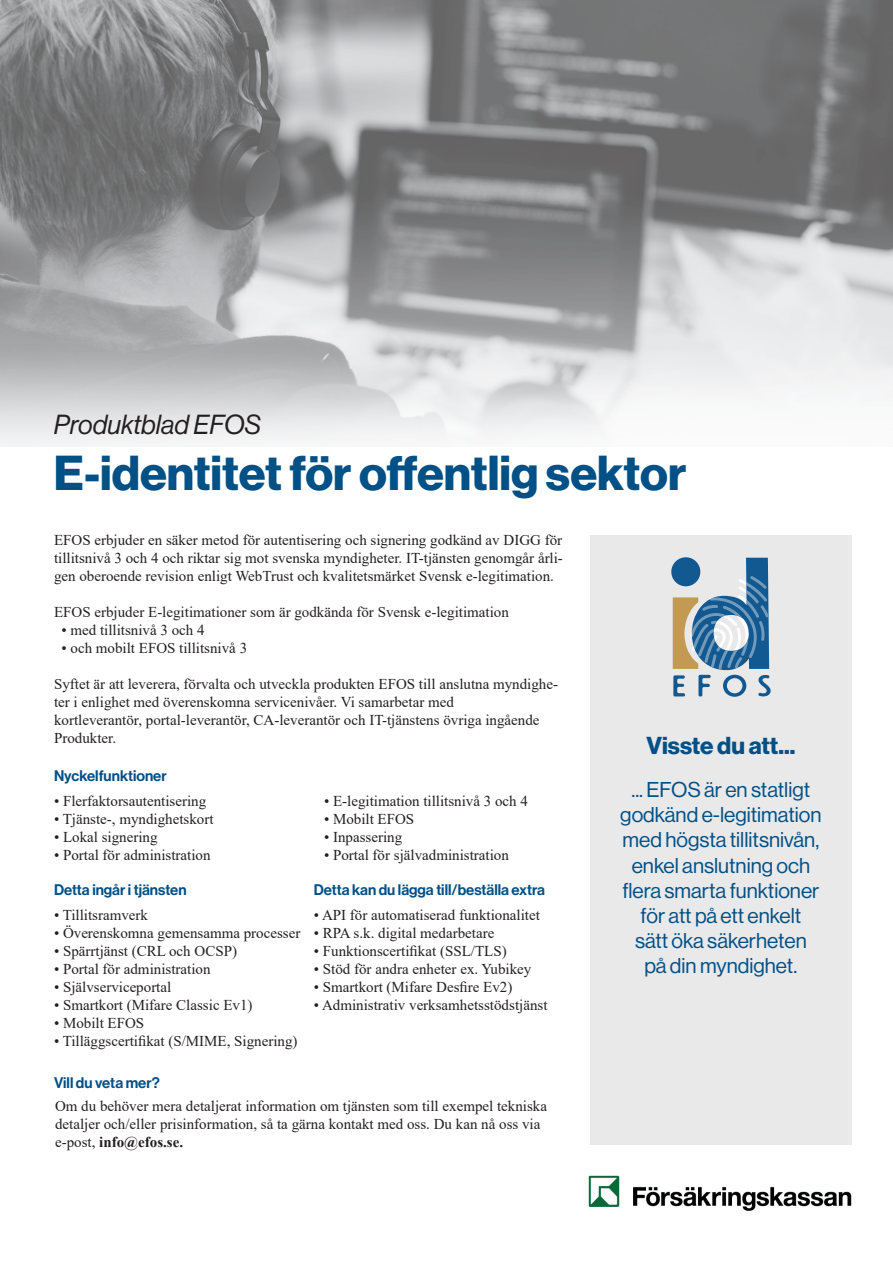
<style>
.page{position:relative;width:893px;height:1263px;background:#fff}
.page>*{position:absolute;margin:0;border:0;box-sizing:border-box;transform-origin:0 0}
.t1{font:48px "N Haas Grotesk DS Pro 75 Bd";color:#015086}
.t2{font:27px "N Haas Grotesk DS Pro 56 It";color:#231f20}
.t3{font:24px "N Haas Grotesk DS Pro 75 Bd";color:#015086}
.t4{font:21px/25.2px "N Haas Grotesk DS Pro 55 Rg";color:#015086;text-align:center}
.t5{font:15px/18px "Times New Roman";color:#231f20}
.t6{font:15px "N Haas Grotesk DS Pro 65 Md";color:#015086}
.s1{font-weight:700}
</style>
<div class="page">
<img style="left:0;top:0;width:893px;height:446px">
<div style="left:590px;top:535px;width:262px;height:609px;background:#e9e9ea"></div>
<img style="left:588px;top:1175px;width:264px;height:36px">
<svg style="left:671px;top:557px;width:100px;height:140px"></svg>
<h2 class="t2" style="left:54px;top:409px;width:209px">Produktblad EFOS</h2>
<h1 class="t1" style="left:54px;top:446px;width:634px">E-identitet för offentlig sektor</h1>
<p class="t5" style="left:54px;top:531px;width:510px;text-align:justify">EFOS erbjuder en säker metod för autentisering och signering godkänd av DIGG för tillitsnivå 3 och 4 och riktar sig mot svenska myndigheter. IT-tjänsten genomgår årli&shy;gen oberoende revision enligt WebTrust och kvalitetsmärket Svensk e-legitimation.</p>
<p class="t5" style="left:54px;top:603px;width:456px">EFOS erbjuder E-legitimationer som är godkända för Svensk e-legitimation</p>
<p class="t5" style="left:62px;top:621px;width:145px">• med tillitsnivå 3 och 4</p>
<p class="t5" style="left:62px;top:639px;width:187px">• och mobilt EFOS tillitsnivå 3</p>
<p class="t5" style="left:54px;top:675px;width:506px">Syftet är att leverera, förvalta och utveckla produkten EFOS till anslutna myndighe&shy;ter i enlighet med överenskomna servicenivåer. Vi samarbetar med<br>kortleverantör, portal-leverantör, CA-leverantör och IT-tjänstens övriga ingående Produkter.</p>
<p class="t6" style="left:54px;top:767px;width:114px">Nyckelfunktioner</p>
<p class="t5" style="left:54px;top:792px;width:154px">• Flerfaktorsautentisering</p>
<p class="t5" style="left:324px;top:792px;width:206px">• E-legitimation tillitsnivå 3 och 4</p>
<p class="t5" style="left:54px;top:810px;width:161px">• Tjänste-, myndighetskort</p>
<p class="t5" style="left:324px;top:810px;width:92px">• Mobilt EFOS</p>
<p class="t5" style="left:54px;top:828px;width:105px">• Lokal signering</p>
<p class="t5" style="left:324px;top:828px;width:80px">• Inpassering</p>
<p class="t5" style="left:54px;top:846px;width:158px">• Portal för administration</p>
<p class="t5" style="left:324px;top:846px;width:186px">• Portal för självadministration</p>
<h3 class="t3" style="left:646px;top:731px;width:150px">Visste du att...</h3>
<h3 class="t4" style="left:620px;top:777px;width:203px">... EFOS är en statligt godkänd e-legitimation med högsta tillitsnivån, enkel anslutning och flera smarta funktioner för att på ett enkelt<br>sätt öka säkerheten<br>på din myndighet.</h3>
<p class="t6" style="left:54px;top:881px;width:134px">Detta ingår i tjänsten</p>
<p class="t5" style="left:54px;top:905px;width:96px">• Tillitsramverk</p>
<p class="t5" style="left:54px;top:923px;width:248px">• Överenskomna gemensamma processer</p>
<p class="t5" style="left:54px;top:941px;width:185px">• Spärrtjänst (CRL och OCSP)</p>
<p class="t5" style="left:54px;top:959px;width:158px">• Portal för administration</p>
<p class="t5" style="left:54px;top:977px;width:119px">• Självserviceportal</p>
<p class="t5" style="left:54px;top:995px;width:200px">• Smartkort (Mifare Classic Ev1)</p>
<p class="t5" style="left:54px;top:1013px;width:92px">• Mobilt EFOS</p>
<p class="t5" style="left:54px;top:1031px;width:245px">• Tilläggscertifikat (S/MIME, Signering)</p>
<p class="t6" style="left:314px;top:881px;width:232px">Detta kan du lägga till/beställa extra</p>
<p class="t5" style="left:314px;top:905px;width:228px">• API för automatiserad funktionalitet</p>
<p class="t5" style="left:314px;top:923px;width:182px">• RPA s.k. digital medarbetare</p>
<p class="t5" style="left:314px;top:941px;width:194px">• Funktionscertifikat (SSL/TLS)</p>
<p class="t5" style="left:314px;top:959px;width:219px">• Stöd för andra enheter ex. Yubikey</p>
<p class="t5" style="left:314px;top:977px;width:200px">• Smartkort (Mifare Desfire Ev2)</p>
<p class="t5" style="left:314px;top:995px;width:235px">• Administrativ verksamhetsstödstjänst</p>
<p class="t6" style="left:54px;top:1074px;width:108px">Vill du veta mer?</p>
<p class="t5" style="left:55px;top:1096px;width:494px">Om du behöver mera detaljerat information om tjänsten som till exempel tekniska detaljer och/eller prisinformation, så ta gärna kontakt med oss. Du kan nå oss via e-post, <span class="s1">info@efos.se.</span></p>
</div>
